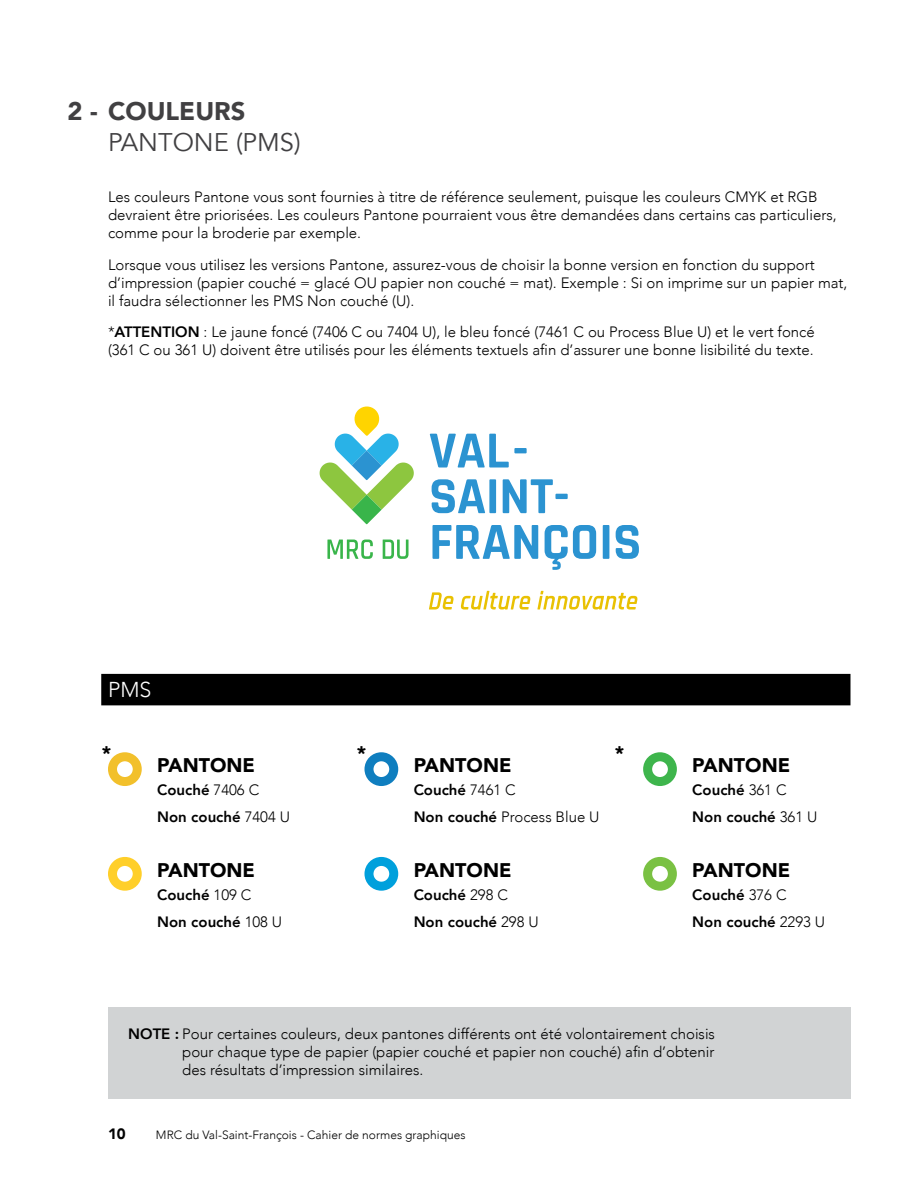
<style>
.page{position:relative;width:918px;height:1188px;background:#fff}
.page>*{position:absolute;margin:0;border:0;box-sizing:border-box;transform-origin:0 0}
.t1{font:25.5px "Avenir";color:#414042}
.t2{font:900 25.5px "Avenir";color:#414042}
.t3{font:300 21.45px "Avenir";color:#fff}
.t4{font:900 19.65px "Avenir";color:#000}
.t5{font:300 15px/18px "Avenir";color:#000}
.t6{font:800 15px/27.2px "Avenir";color:#000}
.t7{font:900 15px "Avenir";color:#000}
.t8{font:300 12px "Avenir";color:#000}
.s1{font-weight:800}
.s2{font-weight:300}
</style>
<div class="page">
<div style="left:108px;top:752px;width:34px;height:34px;border:9px solid #f2c02b;border-radius:50%"></div>
<div style="left:364px;top:752px;width:34px;height:34px;border:9px solid #0f7ebf;border-radius:50%"></div>
<div style="left:643px;top:752px;width:34px;height:34px;border:9px solid #3eb54c;border-radius:50%"></div>
<div style="left:108px;top:857px;width:34px;height:34px;border:9px solid #ffcf2a;border-radius:50%"></div>
<div style="left:364px;top:857px;width:34px;height:34px;border:9px solid #00a0dc;border-radius:50%"></div>
<div style="left:643px;top:857px;width:34px;height:34px;border:9px solid #7ac143;border-radius:50%"></div>
<div style="left:108px;top:1007px;width:742px;height:91px;background:#d1d3d4"></div>
<div style="left:101px;top:674px;width:749px;height:31px;background:#000"></div>
<svg style="left:327px;top:540px;width:46px;height:19px"></svg>
<svg style="left:383px;top:540px;width:26px;height:19px"></svg>
<svg style="left:430px;top:434px;width:79px;height:34px"></svg>
<div style="left:514px;top:448px;width:13px;height:5px;background:#2b93d1"></div>
<svg style="left:432px;top:479px;width:53px;height:34px"></svg>
<div style="left:489px;top:479px;width:7px;height:34px;background:#2b93d1"></div>
<svg style="left:503px;top:479px;width:50px;height:34px"></svg>
<div style="left:555px;top:494px;width:13px;height:5px;background:#2b93d1"></div>
<svg style="left:433px;top:525px;width:105px;height:34px"></svg>
<svg style="left:545px;top:525px;width:51px;height:45px"></svg>
<div style="left:603px;top:525px;width:6px;height:34px;background:#2b93d1"></div>
<svg style="left:616px;top:525px;width:23px;height:34px"></svg>
<svg style="left:319px;top:406px;width:95px;height:118px"></svg>
<svg style="left:429px;top:592px;width:25px;height:18px"></svg>
<svg style="left:461px;top:591px;width:69px;height:19px"></svg>
<svg style="left:537px;top:591px;width:101px;height:19px"></svg>
<h1 class="t2" style="left:67px;top:89px;width:180px">2 - COULEURS</h1>
<h1 class="t1" style="left:108px;top:127px;width:194px">PANTONE (PMS)</h1>
<p class="t5" style="left:108px;top:188px;width:730px">Les couleurs Pantone vous sont fournies à titre de référence seulement, puisque les couleurs CMYK et RGB devraient être priorisées. Les couleurs Pantone pourraient vous être demandées dans certains cas particuliers, comme pour la broderie par exemple.</p>
<p class="t5" style="left:108px;top:256px;width:741px">Lorsque vous utilisez les versions Pantone, assurez-vous de choisir la bonne version en fonction du support d’impression (papier couché = glacé OU papier non couché = mat). Exemple : Si on imprime sur un papier mat, il faudra sélectionner les PMS Non couché (U).</p>
<p class="t5" style="left:108px;top:323px;width:708px">*<span class="s1">ATTENTION</span> : Le jaune foncé (7406 C ou 7404 U), le bleu foncé (7461 C ou Process Blue U) et le vert foncé (361 C ou 361 U) doivent être utilisés pour les éléments textuels afin d’assurer une bonne lisibilité du texte.</p>
<h2 class="t3" style="left:108px;top:677px;width:45px">PMS</h2>
<h3 class="t4" style="left:102px;top:736px;width:11px">*</h3>
<h3 class="t4" style="left:357px;top:736px;width:11px">*</h3>
<h3 class="t4" style="left:615px;top:736px;width:11px">*</h3>
<h3 class="t4" style="left:157px;top:748px;width:99px">PANTONE</h3>
<p class="t6" style="left:157px;top:776px;width:134px">Couché <span class="s2">7406 C<br></span>Non couché <span class="s2">7404 U</span></p>
<h3 class="t4" style="left:157px;top:853px;width:99px">PANTONE</h3>
<p class="t6" style="left:157px;top:881px;width:127px">Couché <span class="s2">109 C<br></span>Non couché <span class="s2">108 U</span></p>
<h3 class="t4" style="left:414px;top:748px;width:99px">PANTONE</h3>
<p class="t5" style="left:414px;top:776px;width:187px;line-height:27.2px"><span class="s1">Couché</span> 7461 C<br><span class="s1">Non couché</span> Process Blue U</p>
<h3 class="t4" style="left:414px;top:853px;width:99px">PANTONE</h3>
<p class="t6" style="left:414px;top:881px;width:127px">Couché <span class="s2">298 C<br></span>Non couché <span class="s2">298 U</span></p>
<h3 class="t4" style="left:692px;top:748px;width:99px">PANTONE</h3>
<p class="t6" style="left:692px;top:776px;width:127px">Couché <span class="s2">361 C<br></span>Non couché <span class="s2">361 U</span></p>
<h3 class="t4" style="left:692px;top:853px;width:99px">PANTONE</h3>
<p class="t6" style="left:692px;top:881px;width:134px">Couché <span class="s2">376 C<br></span>Non couché <span class="s2">2293 U</span></p>
<p class="t5" style="left:182px;top:1025px;width:534px;text-align:justify;text-indent:-54px"><span class="s1">NOTE :</span> Pour certaines couleurs, deux pantones différents ont été volontairement choisis pour chaque type de papier (papier couché et papier non couché) afin d’obtenir des résultats d’impression similaires.</p>
<p class="t7" style="left:108px;top:1121px;width:19px">10</p>
<p class="t8" style="left:156px;top:1128px;width:311px">MRC du Val-Saint-François - Cahier de normes graphiques</p>
</div>
